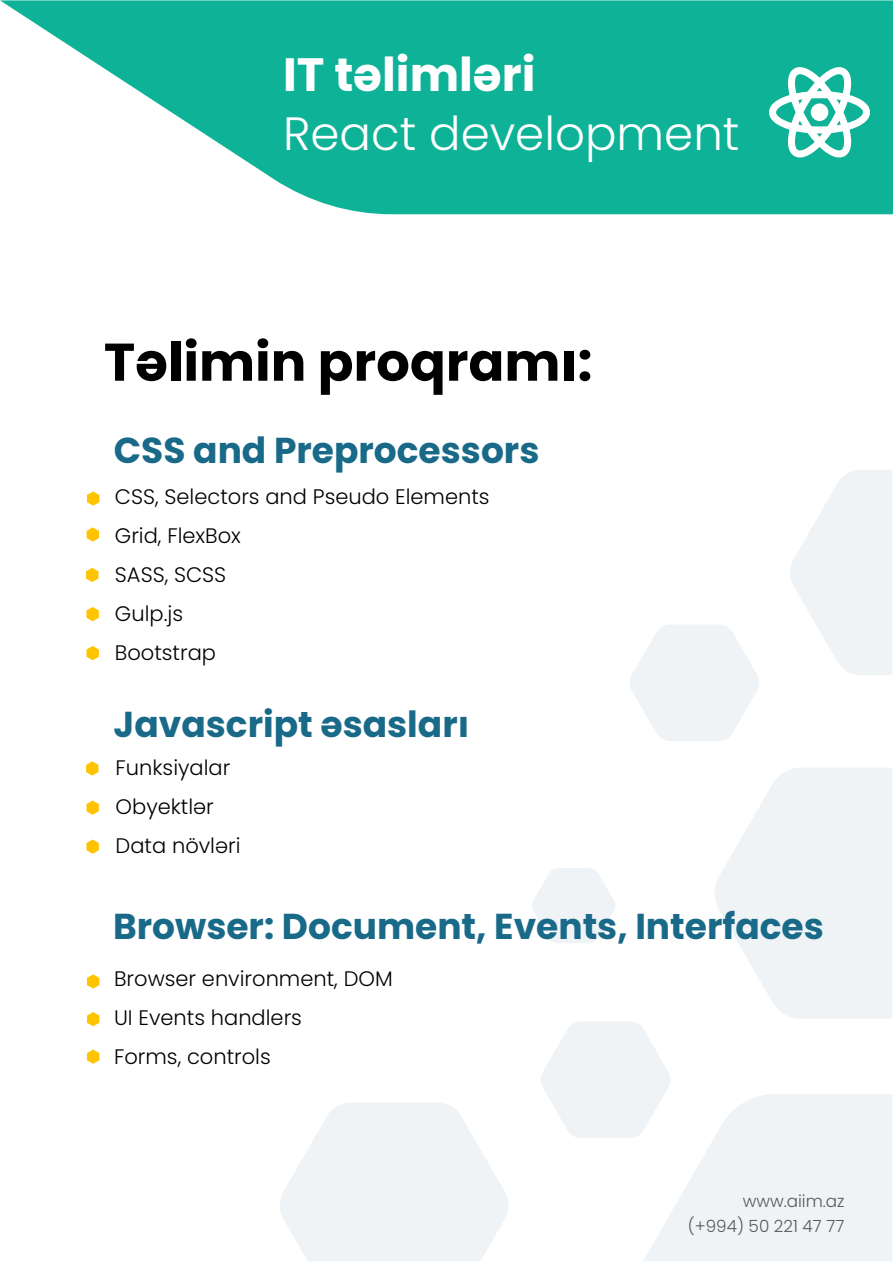
<style>
.page{position:relative;width:893px;height:1263px;background:#fff}
.page>*{position:absolute;margin:0;border:0;box-sizing:border-box;transform-origin:0 0}
.t1{font:700 52.95px "Poppins";color:#000}
.t2{font:300 46.65px "Poppins";color:#fff}
.t3{font:700 46.65px "Poppins";color:#fff}
.t4{font:700 36px "Poppins";color:#196988}
.t5{font:300 21px/39px "Poppins";color:#000}
.t6{font:300 16.8px/24.8px "Poppins";color:#58595b;text-align:right}
</style>
<div class="page">
<svg style="left:280px;top:1103px;width:228px;height:158px"></svg>
<svg style="left:790px;top:470px;width:102px;height:205px"></svg>
<svg style="left:630px;top:625px;width:129px;height:116px"></svg>
<svg style="left:532px;top:768px;width:360px;height:493px"></svg>
<svg style="left:87px;top:491px;width:12px;height:15px"></svg>
<svg style="left:87px;top:527px;width:12px;height:15px"></svg>
<svg style="left:86px;top:568px;width:12px;height:14px"></svg>
<svg style="left:86px;top:607px;width:13px;height:14px"></svg>
<svg style="left:86px;top:646px;width:13px;height:14px"></svg>
<svg style="left:86px;top:761px;width:12px;height:15px"></svg>
<svg style="left:86px;top:800px;width:13px;height:15px"></svg>
<svg style="left:86px;top:839px;width:13px;height:15px"></svg>
<svg style="left:87px;top:974px;width:12px;height:15px"></svg>
<svg style="left:87px;top:1012px;width:12px;height:14px"></svg>
<svg style="left:87px;top:1049px;width:12px;height:15px"></svg>
<svg style="left:0;top:0;width:893px;height:214px;fill:#0eb297"></svg>
<svg style="left:768px;top:67px;width:103px;height:91px"></svg>
<div style="left:811px;top:103px;width:17px;height:18px;background:#fff;border-radius:50%"></div>
<h2 class="t3" style="left:283px;top:47px;width:254px">IT təlimləri</h2>
<h2 class="t2" style="left:283px;top:107px;width:458px">React development</h2>
<h1 class="t1" style="left:104px;top:331px;width:490px">Təlimin proqramı:</h1>
<h3 class="t4" style="left:114px;top:430px;width:427px">CSS and Preprocessors</h3>
<p class="t5" style="left:115px;top:477px;width:376px">CSS, Selectors and Pseudo Elements<br>Grid, FlexBox<br>SASS, SCSS<br>Gulp.js<br>Bootstrap</p>
<h3 class="t4" style="left:114px;top:704px;width:357px">Javascript əsasları</h3>
<p class="t5" style="left:116px;top:748px;width:126px">Funksiyalar<br>Obyektlər<br>Data növləri</p>
<h3 class="t4" style="left:113px;top:905px;width:712px">Browser: Document, Events, Interfaces</h3>
<p class="t5" style="left:114px;top:959px;width:280px">Browser environment, DOM<br>UI Events handlers<br>Forms, controls</p>
<p class="t6" style="left:688px;top:1189px;width:158px">www.aiim.az (+994) 50 221 47 77</p>
</div>
